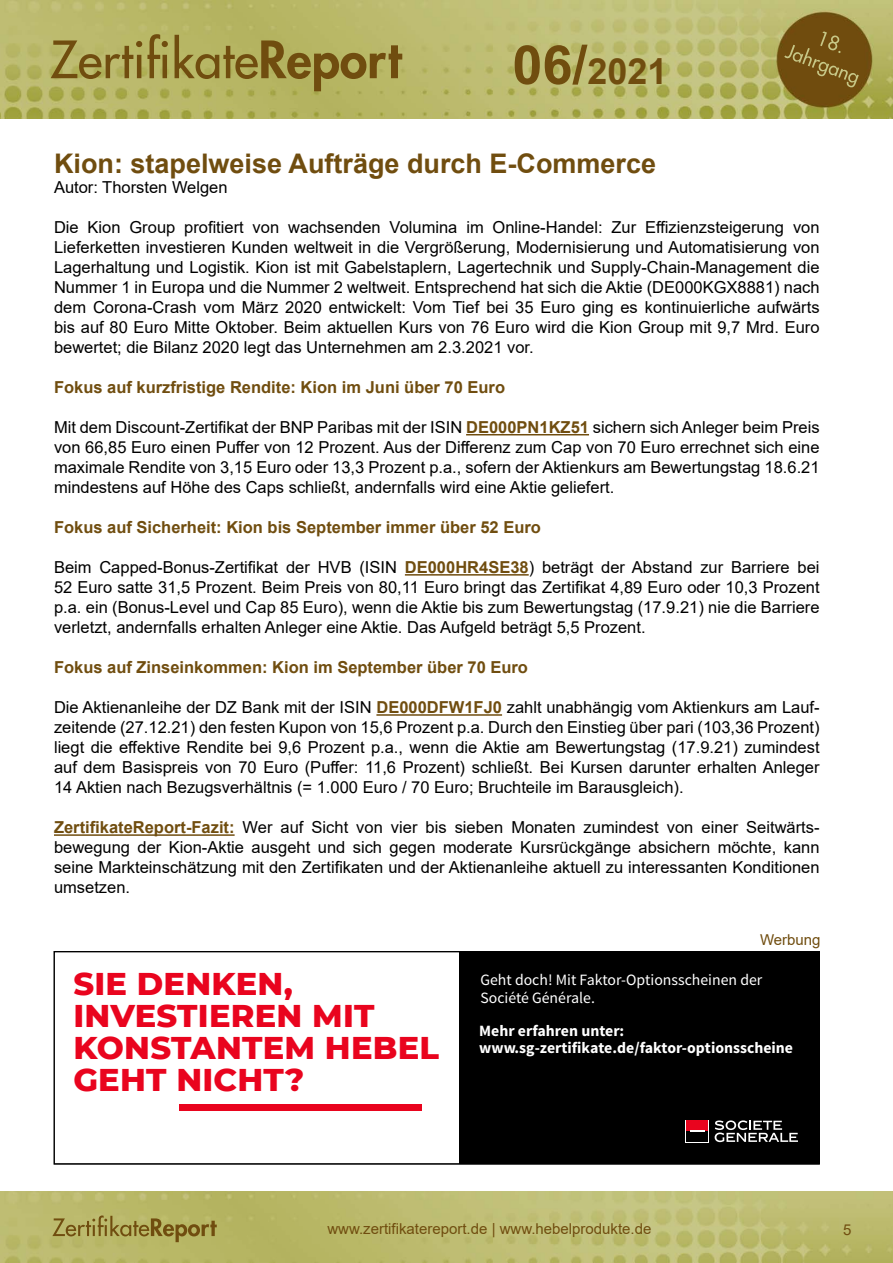
<style>
.page{position:relative;width:893px;height:1263px;background:#fff}
.page>*{position:absolute;margin:0;border:0;box-sizing:border-box;transform-origin:0 0}
.t1{font:700 36px "Arial";color:#704d0f}
.t2{font:800 32.1px/32.1px "Montserrat";letter-spacing:.005em;color:#e9041e}
.t3{font:700 27px "Arial";color:#704d0f}
.t4{font:16.5px/20px "Arial";color:#000;text-align:justify}
.t5{font:700 16.5px "Arial";color:#704d0f}
.t6{font:700 15.75px/17.2px "Source Sans Pro";color:#fff}
.t7{font:15.75px "Source Sans Pro";color:#fff}
.t8{font:15px "Arial";color:#704d0f}
.s1{font-size:54px}
.s2{font-weight:700;color:#704d0f}
</style>
<div class="page">
<img style="left:0;top:1192px;width:893px;height:71px">
<img style="left:0;top:0;width:893px;height:119px">
<hr style="left:466px;top:434px;width:123px;height:1px;background:#704d0f">
<hr style="left:405px;top:574px;width:124px;height:2px;background:#704d0f">
<hr style="left:376px;top:714px;width:126px;height:2px;background:#704d0f">
<hr style="left:54px;top:834px;width:181px;height:2px;background:#704d0f">
<div style="left:459px;top:951px;width:360px;height:213px;background:#000"></div>
<div style="left:179px;top:1104px;width:242px;height:7px;background:#e9041e"></div>
<div style="left:686px;top:1120px;width:23px;height:23px;background:#fff"></div>
<svg style="left:715px;top:1120px;width:83px;height:22px"></svg>
<div style="left:686px;top:1120px;width:22px;height:11px;background:#e9041e"></div>
<div style="left:686px;top:1131px;width:22px;height:11px;background:#000"></div>
<svg style="left:690px;top:1130px;width:14px;height:2px"></svg>
<div style="left:54px;top:951px;width:766px;height:213px;border:1px solid #000"></div>
<h1 class="t1" style="left:512px;top:46px;width:157px"><span class="s1">06/</span>2021</h1>
<h3 class="t3" style="left:54px;top:144px;width:604px">Kion: stapelweise Aufträge durch E-Commerce</h3>
<p class="t4" style="left:54px;top:177px;width:175px">Autor: Thorsten Welgen</p>
<p class="t4" style="left:54px;top:217px;width:767px">Die Kion Group profitiert von wachsenden Volumina im Online-Handel: Zur Effizienzsteigerung von Lieferketten investieren Kunden weltweit in die Vergrößerung, Modernisierung und Automatisierung von Lagerhaltung und Logistik. Kion ist mit Gabelstaplern, Lagertechnik und Supply-Chain-Management die Nummer 1 in Europa und die Nummer 2 weltweit. Entsprechend hat sich die Aktie (DE000KGX8881) nach dem Corona-Crash vom März 2020 entwickelt: Vom Tief bei 35 Euro ging es kontinuierliche aufwärts bis auf 80 Euro Mitte Oktober. Beim aktuellen Kurs von 76 Euro wird die Kion Group mit 9,7 Mrd. Euro bewertet; die Bilanz 2020 legt das Unternehmen am 2.3.2021 vor.</p>
<p class="t5" style="left:54px;top:375px;width:453px">Fokus auf kurzfristige Rendite: Kion im Juni über 70 Euro</p>
<p class="t4" style="left:54px;top:417px;width:767px">Mit dem Discount-Zertifikat der BNP Paribas mit der ISIN <span class="s2">DE000PN1KZ51</span> sichern sich Anleger beim Preis von 66,85 Euro einen Puffer von 12 Prozent. Aus der Differenz zum Cap von 70 Euro errechnet sich eine maximale Rendite von 3,15 Euro oder 13,3 Prozent p.a., sofern der Aktienkurs am Bewertungstag 18.6.21 mindestens auf Höhe des Caps schließt, andernfalls wird eine Aktie geliefert.</p>
<p class="t5" style="left:54px;top:516px;width:488px">Fokus auf Sicherheit: Kion bis September immer über 52 Euro</p>
<p class="t4" style="left:54px;top:557px;width:767px">Beim Capped-Bonus-Zertifikat der HVB (ISIN <span class="s2">DE000HR4SE38</span>) beträgt der Abstand zur Barriere bei 52 Euro satte 31,5 Prozent. Beim Preis von 80,11 Euro bringt das Zertifikat 4,89 Euro oder 10,3 Prozent p.a. ein (Bonus-Level und Cap 85 Euro), wenn die Aktie bis zum Bewertungstag (17.9.21) nie die Barriere verletzt, andernfalls erhalten Anleger eine Aktie. Das Aufgeld beträgt 5,5 Prozent.</p>
<p class="t5" style="left:54px;top:656px;width:476px">Fokus auf Zinseinkommen: Kion im September über 70 Euro</p>
<p class="t4" style="left:54px;top:697px;width:767px">Die Aktienanleihe der DZ Bank mit der ISIN <span class="s2">DE000DFW1FJ0</span> zahlt unabhängig vom Aktienkurs am Lauf&shy;zeitende (27.12.21) den festen Kupon von 15,6 Prozent p.a. Durch den Einstieg über pari (103,36 Prozent) liegt die effektive Rendite bei 9,6 Prozent p.a., wenn die Aktie am Bewertungstag (17.9.21) zumindest auf dem Basispreis von 70 Euro (Puffer: 11,6 Prozent) schließt. Bei Kursen darunter erhalten Anleger 14 Aktien nach Bezugsverhältnis (= 1.000 Euro / 70 Euro; Bruchteile im Barausgleich).</p>
<p class="t4" style="left:54px;top:817px;width:767px"><span class="s2">ZertifikateReport-Fazit:</span> Wer auf Sicht von vier bis sieben Monaten zumindest von einer Seitwärts&shy;bewegung der Kion-Aktie ausgeht und sich gegen moderate Kursrückgänge absichern möchte, kann seine Markteinschätzung mit den Zertifikaten und der Aktienanleihe aktuell zu interessanten Konditionen umsetzen.</p>
<h2 class="t2" style="left:73px;top:966px;width:221px">SIE DENKEN,</h2>
<h2 class="t2" style="left:73px;top:998px;width:367px">INVESTIEREN MIT<br>KONSTANTEM HEBEL<br>GEHT NICHT?</h2>
<p class="t8" style="left:760px;top:930px;width:62px">Werbung</p>
<p class="t7" style="left:480px;top:969px;width:283px">Geht doch! Mit Faktor-Optionsscheinen der</p>
<p class="t7" style="left:480px;top:988px;width:116px">Société Générale.</p>
<p class="t6" style="left:479px;top:1023px;width:315px">Mehr erfahren unter: www.sg-zertifikate.de/faktor-optionsscheine</p>
<p class="t8" style="left:327px;top:1218px;width:326px">www.zertifikatereport.de | www.hebelprodukte.de</p>
<p class="t8" style="left:843px;top:1219px;width:10px">5</p>
</div>
